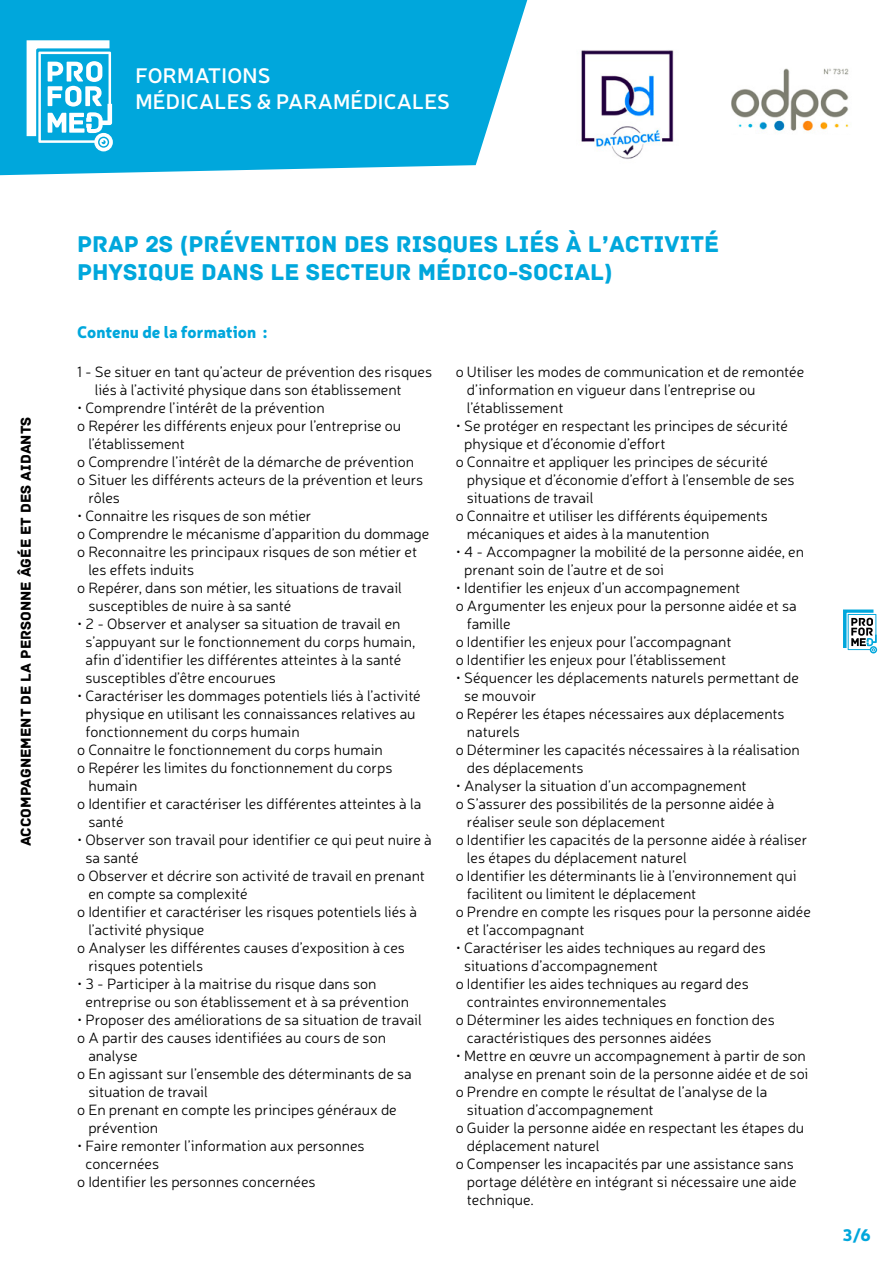
<style>
.page{position:relative;width:893px;height:1263px;background:#fff}
.page>*{position:absolute;margin:0;border:0;box-sizing:border-box;transform-origin:0 0}
.t1{font:24px/28.8px "Archive";color:#00a7dc}
.t2{font:600 21px/25.2px "Neris";letter-spacing:.01em;color:#fff}
.t3{font:900 16.5px "Neris";color:#00a7dc}
.t4{font:300 15px/18px "Neris";color:#000}
.t5{font:15px "Archive";color:#000}
</style>
<div class="page">
<svg style="left:843px;top:609px;width:34px;height:44px"></svg>
<svg style="left:0;top:0;width:527px;height:175px;background:#15aede"></svg>
<img style="left:581px;top:50px;width:93px;height:109px">
<img style="left:731px;top:68px;width:118px;height:63px">
<svg style="left:27px;top:40px;width:86px;height:111px"></svg>
<h2 class="t2" style="left:135px;top:62px;width:316px">FORMATIONS<br>MÉDICALES &amp; PARAMÉDICALES</h2>
<p class="t5" style="left:17px;top:846px;width:431px;rotate:-90deg">ACCOMPAGNEMENT DE LA PERSONNE ÂGÉE ET DES AIDANTS</p>
<h1 class="t1" style="left:77px;top:229px;width:644px">PRAP 2S (PRÉVENTION DES RISQUES LIÉS À L’ACTIVITÉ<br>PHYSIQUE DANS LE SECTEUR MÉDICO-SOCIAL)</h1>
<p class="t3" style="left:77px;top:320px;width:192px">Contenu de la formation :</p>
<p class="t4" style="left:95px;top:362px;width:339px;text-indent:-18px">1 - Se situer en tant qu’acteur de prévention des risques liés à l’activité physique dans son établissement</p>
<p class="t4" style="left:77px;top:398px;width:249px">• Comprendre l’intérêt de la prévention</p>
<p class="t4" style="left:77px;top:416px;width:326px">o Repérer les différents enjeux pour l’entreprise ou</p>
<p class="t4" style="left:88px;top:434px;width:98px">l’établissement</p>
<p class="t4" style="left:77px;top:452px;width:339px">o Comprendre l’intérêt de la démarche de prévention</p>
<p class="t4" style="left:77px;top:470px;width:348px">o Situer les différents acteurs de la prévention et leurs</p>
<p class="t4" style="left:88px;top:488px;width:33px">rôles</p>
<p class="t4" style="left:77px;top:506px;width:236px">• Connaitre les risques de son métier</p>
<p class="t4" style="left:77px;top:524px;width:354px">o Comprendre le mécanisme d’apparition du dommage</p>
<p class="t4" style="left:77px;top:542px;width:342px">o Reconnaitre les principaux risques de son métier et</p>
<p class="t4" style="left:88px;top:560px;width:107px">les effets induits</p>
<p class="t4" style="left:77px;top:578px;width:326px">o Repérer, dans son métier, les situations de travail</p>
<p class="t4" style="left:88px;top:596px;width:204px">susceptibles de nuire à sa santé</p>
<p class="t4" style="left:86px;top:614px;width:331px;text-indent:-8px">• 2 - Observer et analyser sa situation de travail en s’appuyant sur le fonctionnement du corps humain, afin d’identifier les différentes atteintes à la santé susceptibles d’être encourues</p>
<p class="t4" style="left:77px;top:686px;width:345px">• Caractériser les dommages potentiels liés à l’activité</p>
<p class="t4" style="left:86px;top:704px;width:332px">physique en utilisant les connaissances relatives au</p>
<p class="t4" style="left:86px;top:722px;width:216px">fonctionnement du corps humain</p>
<p class="t4" style="left:77px;top:740px;width:307px">o Connaitre le fonctionnement du corps humain</p>
<p class="t4" style="left:77px;top:758px;width:317px">o Repérer les limites du fonctionnement du corps</p>
<p class="t4" style="left:88px;top:776px;width:51px">humain</p>
<p class="t4" style="left:77px;top:794px;width:346px">o Identifier et caractériser les différentes atteintes à la</p>
<p class="t4" style="left:88px;top:812px;width:37px">santé</p>
<p class="t4" style="left:77px;top:830px;width:356px">• Observer son travail pour identifier ce qui peut nuire à</p>
<p class="t4" style="left:86px;top:848px;width:55px">sa santé</p>
<p class="t4" style="left:77px;top:866px;width:349px">o Observer et décrire son activité de travail en prenant</p>
<p class="t4" style="left:88px;top:884px;width:161px">en compte sa complexité</p>
<p class="t4" style="left:77px;top:902px;width:342px">o Identifier et caractériser les risques potentiels liés à</p>
<p class="t4" style="left:88px;top:920px;width:117px">l’activité physique</p>
<p class="t4" style="left:77px;top:938px;width:329px">o Analyser les différentes causes d’exposition à ces</p>
<p class="t4" style="left:88px;top:956px;width:116px">risques potentiels</p>
<p class="t4" style="left:86px;top:974px;width:325px;text-indent:-8px">• 3 - Participer à la maitrise du risque dans son entreprise ou son établissement et à sa prévention</p>
<p class="t4" style="left:77px;top:1010px;width:346px">• Proposer des améliorations de sa situation de travail</p>
<p class="t4" style="left:77px;top:1028px;width:310px">o A partir des causes identifiées au cours de son</p>
<p class="t4" style="left:88px;top:1046px;width:51px">analyse</p>
<p class="t4" style="left:77px;top:1064px;width:336px">o En agissant sur l’ensemble des déterminants de sa</p>
<p class="t4" style="left:88px;top:1082px;width:121px">situation de travail</p>
<p class="t4" style="left:77px;top:1100px;width:321px">o En prenant en compte les principes généraux de</p>
<p class="t4" style="left:88px;top:1118px;width:71px">prévention</p>
<p class="t4" style="left:77px;top:1136px;width:289px">• Faire remonter l’information aux personnes</p>
<p class="t4" style="left:86px;top:1154px;width:75px">concernées</p>
<p class="t4" style="left:77px;top:1172px;width:240px">o Identifier les personnes concernées</p>
<p class="t4" style="left:467px;top:362px;width:339px;text-indent:-11px">o Utiliser les modes de communication et de remontée d’information en vigueur dans l’entreprise ou l’établissement</p>
<p class="t4" style="left:456px;top:416px;width:334px">• Se protéger en respectant les principes de sécurité</p>
<p class="t4" style="left:464px;top:434px;width:203px">physique et d’économie d’effort</p>
<p class="t4" style="left:456px;top:452px;width:314px">o Connaitre et appliquer les principes de sécurité</p>
<p class="t4" style="left:467px;top:470px;width:329px">physique et d’économie d’effort à l’ensemble de ses</p>
<p class="t4" style="left:467px;top:488px;width:128px">situations de travail</p>
<p class="t4" style="left:456px;top:506px;width:314px">o Connaitre et utiliser les différents équipements</p>
<p class="t4" style="left:467px;top:524px;width:244px">mécaniques et aides à la manutention</p>
<p class="t4" style="left:464px;top:542px;width:341px;text-indent:-8px">• 4 - Accompagner la mobilité de la personne aidée, en prenant soin de l’autre et de soi</p>
<p class="t4" style="left:456px;top:578px;width:286px">• Identifier les enjeux d’un accompagnement</p>
<p class="t4" style="left:456px;top:596px;width:343px">o Argumenter les enjeux pour la personne aidée et sa</p>
<p class="t4" style="left:467px;top:614px;width:45px">famille</p>
<p class="t4" style="left:456px;top:632px;width:277px">o Identifier les enjeux pour l’accompagnant</p>
<p class="t4" style="left:456px;top:650px;width:272px">o Identifier les enjeux pour l’établissement</p>
<p class="t4" style="left:456px;top:668px;width:345px">• Séquencer les déplacements naturels permettant de</p>
<p class="t4" style="left:464px;top:686px;width:74px">se mouvoir</p>
<p class="t4" style="left:456px;top:704px;width:330px">o Repérer les étapes nécessaires aux déplacements</p>
<p class="t4" style="left:467px;top:722px;width:54px">naturels</p>
<p class="t4" style="left:456px;top:740px;width:346px">o Déterminer les capacités nécessaires à la réalisation</p>
<p class="t4" style="left:467px;top:758px;width:118px">des déplacements</p>
<p class="t4" style="left:456px;top:776px;width:293px">• Analyser la situation d’un accompagnement</p>
<p class="t4" style="left:456px;top:794px;width:320px">o S’assurer des possibilités de la personne aidée à</p>
<p class="t4" style="left:467px;top:812px;width:200px">réaliser seule son déplacement</p>
<p class="t4" style="left:456px;top:830px;width:353px">o Identifier les capacités de la personne aidée à réaliser</p>
<p class="t4" style="left:467px;top:848px;width:221px">les étapes du déplacement naturel</p>
<p class="t4" style="left:456px;top:866px;width:342px">o Identifier les déterminants lie à l’environnement qui</p>
<p class="t4" style="left:467px;top:884px;width:231px">facilitent ou limitent le déplacement</p>
<p class="t4" style="left:456px;top:902px;width:357px">o Prendre en compte les risques pour la personne aidée</p>
<p class="t4" style="left:467px;top:920px;width:119px">et l’accompagnant</p>
<p class="t4" style="left:456px;top:938px;width:312px">• Caractériser les aides techniques au regard des</p>
<p class="t4" style="left:464px;top:956px;width:195px">situations d’accompagnement</p>
<p class="t4" style="left:456px;top:974px;width:295px">o Identifier les aides techniques au regard des</p>
<p class="t4" style="left:467px;top:992px;width:201px">contraintes environnementales</p>
<p class="t4" style="left:456px;top:1010px;width:321px">o Déterminer les aides techniques en fonction des</p>
<p class="t4" style="left:467px;top:1028px;width:246px">caractéristiques des personnes aidées</p>
<p class="t4" style="left:456px;top:1046px;width:352px">• Mettre en œuvre un accompagnement à partir de son</p>
<p class="t4" style="left:464px;top:1064px;width:346px">analyse en prenant soin de la personne aidée et de soi</p>
<p class="t4" style="left:456px;top:1082px;width:313px">o Prendre en compte le résultat de l’analyse de la</p>
<p class="t4" style="left:467px;top:1100px;width:188px">situation d’accompagnement</p>
<p class="t4" style="left:456px;top:1118px;width:350px">o Guider la personne aidée en respectant les étapes du</p>
<p class="t4" style="left:467px;top:1136px;width:134px">déplacement naturel</p>
<p class="t4" style="left:456px;top:1154px;width:340px">o Compenser les incapacités par une assistance sans</p>
<p class="t4" style="left:467px;top:1172px;width:331px">portage délétère en intégrant si nécessaire une aide</p>
<p class="t4" style="left:467px;top:1190px;width:68px">technique.</p>
<p class="t3" style="left:842px;top:1223px;width:30px">3/6</p>
</div>
